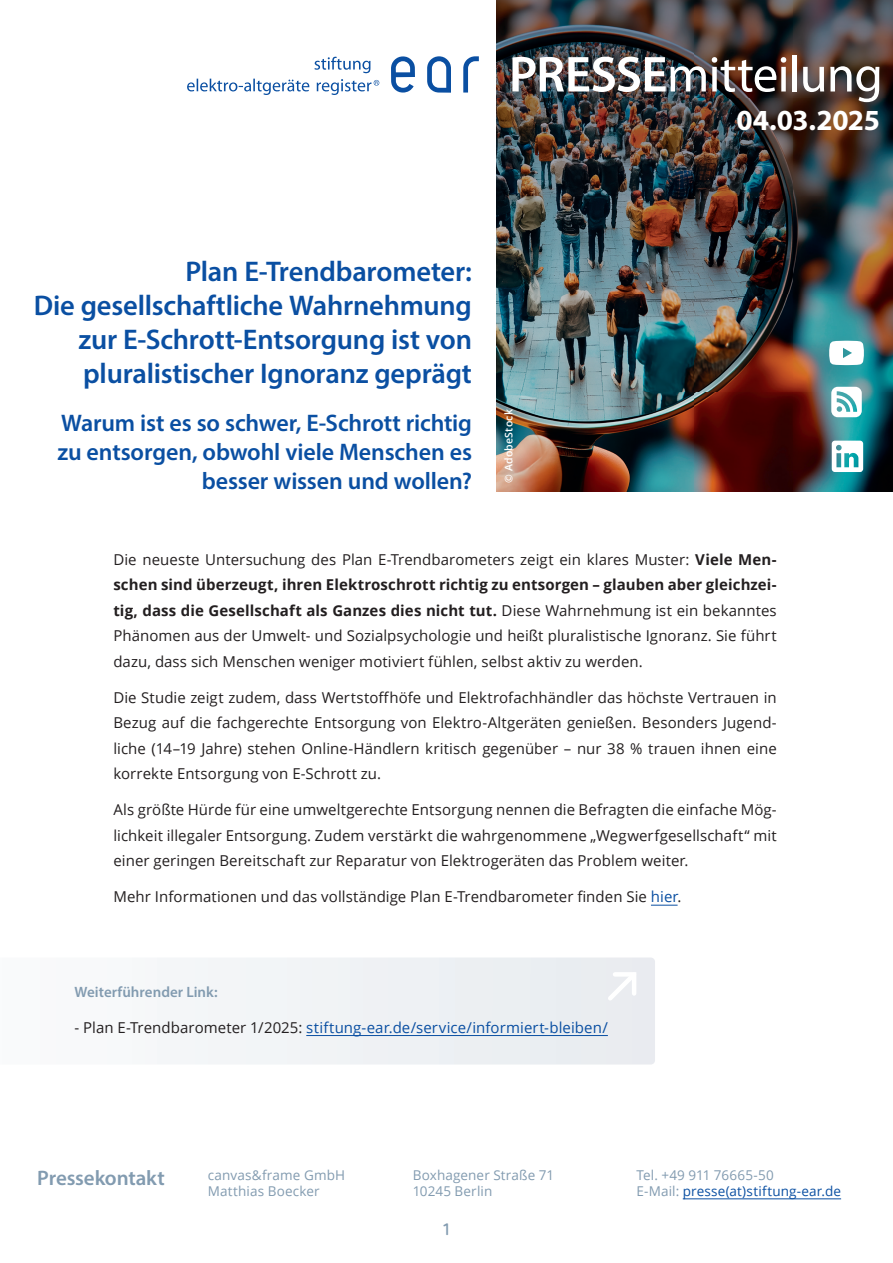
<style>
.page{position:relative;width:893px;height:1263px;background:#fff}
.page>*{position:absolute;margin:0;border:0;box-sizing:border-box;transform-origin:0 0}
.t1{font:51px "Myriad Pro";letter-spacing:-.015em;color:#fff}
.t2{font:700 29.25px "Myriad Pro";letter-spacing:-.015em;color:#fff}
.t3{font:600 28.5px/34.2px "Myriad Pro";letter-spacing:-.01em;color:#0a4fa2;text-align:right}
.t4{font:600 24px/28.8px "Myriad Pro";letter-spacing:-.005em;color:#0a4fa2;text-align:right}
.t5{font:600 21px "Myriad Pro";letter-spacing:-.005em;color:#829bb0}
.t6{font:700 16.5px "Netto OT";color:#829bb0}
.t7{font:15px/25.5px "Open Sans";letter-spacing:.005em;color:#231f20;text-align:justify}
.t8{font:15px "Open Sans";letter-spacing:.005em;color:#0a4fa2}
.t9{font:600 15px "Myriad Pro";color:#829bb0}
.t10{font:13.5px/16.2px "Open Sans";letter-spacing:.01em;color:#829bb0}
.t11{font:600 10.5px "Open Sans";letter-spacing:.02em;color:#fff}
.s1{font-weight:600}
.s2{font-weight:700}
.s3{color:#0a4fa2}
.s4{color:#231f20}
</style>
<div class="page">
<img style="left:497px;top:0;width:396px;height:491px">
<svg style="left:391px;top:56px;width:24px;height:37px"></svg>
<svg style="left:427px;top:56px;width:24px;height:37px"></svg>
<svg style="left:463px;top:56px;width:16px;height:37px"></svg>
<svg style="left:317px;top:79px;width:62px;height:16px"></svg>
<svg style="left:314px;top:57px;width:56px;height:16px"></svg>
<svg style="left:187px;top:79px;width:122px;height:16px"></svg>
<svg style="left:651px;top:905px;width:27px;height:1px"></svg>
<svg style="left:829px;top:341px;width:35px;height:24px"></svg>
<svg style="left:831px;top:387px;width:31px;height:30px"></svg>
<svg style="left:832px;top:441px;width:31px;height:31px"></svg>
<div style="left:157px;top:957px;width:498px;height:107px;background:#eef1f4"></div>
<hr style="left:306px;top:1035px;width:302px;height:1px;background:#0a4fa2">
<hr style="left:683px;top:1198px;width:158px;height:1px;background:#0a4fa2">
<svg style="left:604px;top:968px;width:36px;height:37px"></svg>
<h1 class="t1" style="left:509px;top:43px;width:376px"><span class="s1">PRESSE</span>mitteilung</h1>
<h3 class="t3" style="left:34px;top:253px;width:440px">Plan E-Trendbarometer:<br>Die gesellschaftliche Wahrnehmung zur E-Schrott-Entsorgung ist von pluralistischer Ignoranz geprägt</h3>
<h3 class="t4" style="left:57px;top:408px;width:416px">Warum ist es so schwer, E-Schrott richtig zu entsorgen, obwohl viele Menschen es besser wissen und wollen?</h3>
<p class="t11" style="left:502px;top:483px;width:75px;rotate:-90deg">© AdobeStock</p>
<h2 class="t2" style="left:737px;top:101px;width:145px">04.03.2025</h2>
<p class="t7" style="left:113px;top:546px;width:665px">Die neueste Untersuchung des Plan E-Trendbarometers zeigt ein klares Muster: <span class="s2">Viele Men&shy;schen sind überzeugt, ihren Elektroschrott richtig zu entsorgen – glauben aber gleichzei&shy;tig, dass die Gesellschaft als Ganzes dies nicht tut.</span> Diese Wahrnehmung ist ein bekanntes Phänomen aus der Umwelt- und Sozialpsychologie und heißt pluralistische Ignoranz. Sie führt dazu, dass sich Menschen weniger motiviert fühlen, selbst aktiv zu werden.</p>
<p class="t7" style="left:113px;top:684px;width:665px">Die Studie zeigt zudem, dass Wertstoffhöfe und Elektrofachhändler das höchste Vertrauen in Bezug auf die fachgerechte Entsorgung von Elektro-Altgeräten genießen. Besonders Jugend&shy;liche (14–19 Jahre) stehen Online-Händlern kritisch gegenüber – nur 38 % trauen ihnen eine korrekte Entsorgung von E-Schrott zu.</p>
<p class="t7" style="left:113px;top:796px;width:665px">Als größte Hürde für eine umweltgerechte Entsorgung nennen die Befragten die einfache Mög&shy;lichkeit illegaler Entsorgung. Zudem verstärkt die wahrgenommene „Wegwerfgesellschaft“ mit einer geringen Bereitschaft zur Reparatur von Elektrogeräten das Problem weiter.</p>
<p class="t7" style="left:113px;top:883px;width:570px">Mehr Informationen und das vollständige Plan E-Trendbarometer finden Sie <span class="s3">hier</span>.</p>
<p class="t9" style="left:74px;top:982px;width:145px">Weiterführender Link:</p>
<p class="t8" style="left:74px;top:1017px;width:535px"><span class="s4">- Plan E-Trendbarometer 1/2025:</span> stiftung-ear.de/service/informiert-bleiben/</p>
<h3 class="t5" style="left:37px;top:1165px;width:129px">Pressekontakt</h3>
<p class="t10" style="left:208px;top:1166px;width:139px">canvas&amp;frame GmbH<br>Matthias Boecker</p>
<p class="t10" style="left:413px;top:1166px;width:143px">Boxhagener Straße 71<br>10245 Berlin</p>
<p class="t10" style="left:636px;top:1166px;width:206px">Tel. +49 911 76665-50<br>E-Mail: <span class="s3">presse(at)stiftung-ear.de</span></p>
<p class="t6" style="left:443px;top:1219px;width:8px">1</p>
</div>
